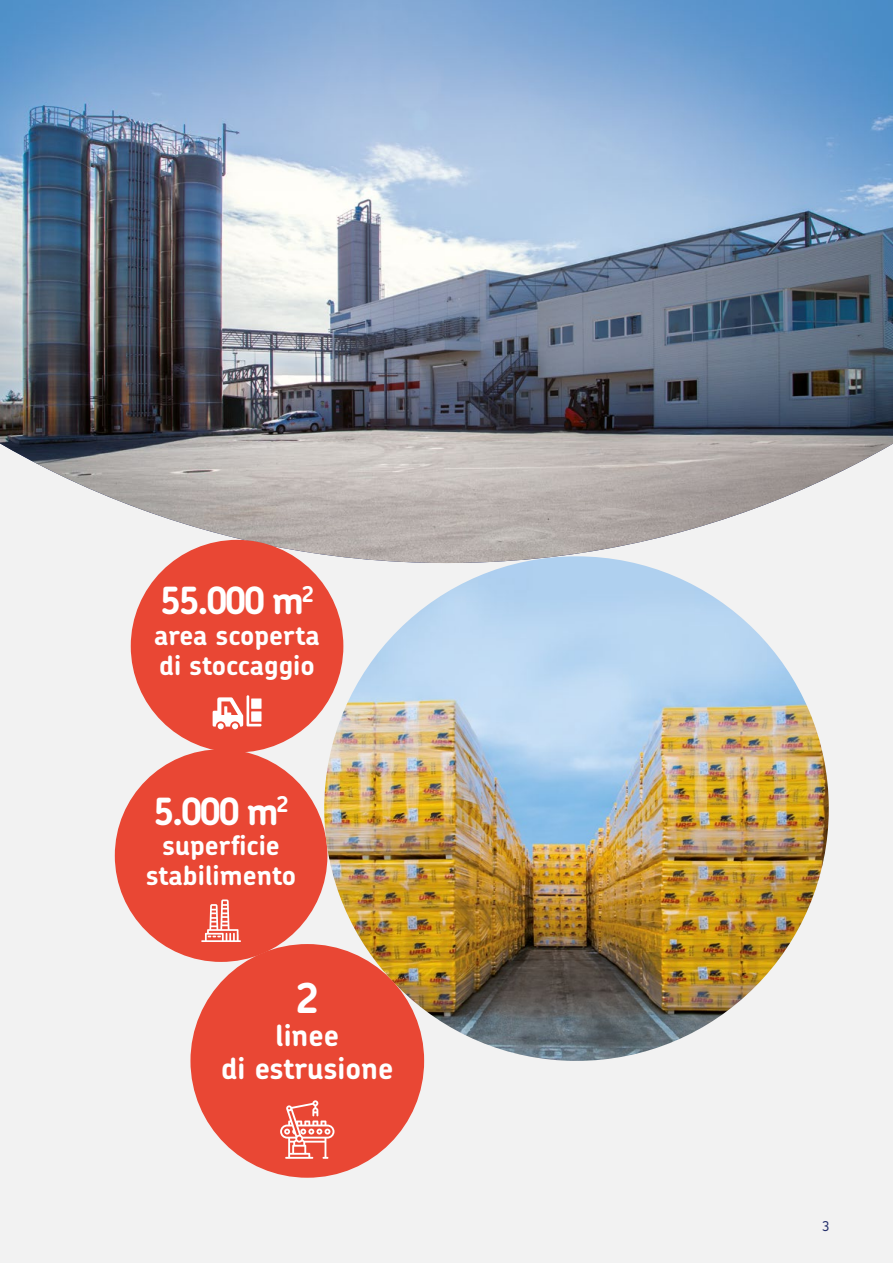
<style>
.page{position:relative;width:893px;height:1263px;background:#f2f2f2}
.page>*{position:absolute;margin:0;border:0;box-sizing:border-box;transform-origin:0 0}
.t1{font:700 41.25px "Chevin Pro";color:#fff}
.t2{font:700 37.5px "Chevin Pro";letter-spacing:-.06em;color:#fff}
.t3{font:700 29.7px/33px "Chevin Pro";color:#fff;text-align:center}
.t4{font:700 27px/30px "Chevin Pro";color:#fff;text-align:center}
.t5{font:500 13.5px "Chevin Std";color:#232e6a}
</style>
<div class="page">
<div style="left:115px;top:749px;width:212px;height:213px;background:#e94734;border-radius:50%"></div>
<svg style="left:201px;top:899px;width:40px;height:43px"></svg>
<img style="left:324px;top:556px;width:505px;height:505px;border-radius:252px">
<img style="left:0;top:0;width:893px;height:563px">
<div style="left:190px;top:944px;width:234px;height:234px;background:#e94734;border-radius:50%"></div>
<svg style="left:280px;top:1100px;width:54px;height:59px"></svg>
<div style="left:131px;top:540px;width:212px;height:212px;background:#e94734;border-radius:50%"></div>
<svg style="left:213px;top:695px;width:48px;height:34px"></svg>
<div style="left:251px;top:711px;width:10px;height:11px;background:#fff"></div>
<div style="left:251px;top:698px;width:10px;height:11px;background:#fff"></div>
<h2 class="t2" style="left:160px;top:576px;width:155px">55.000 m<sup>2</sup></h2>
<p class="t4" style="left:154px;top:620px;width:167px;text-align:left">area scoperta di stoccaggio</p>
<h2 class="t2" style="left:154px;top:786px;width:137px">5.000 m<sup>2</sup></h2>
<p class="t4" style="left:146px;top:830px;width:152px">superficie stabilimento</p>
<h1 class="t1" style="left:296px;top:971px;width:25px">2</h1>
<p class="t3" style="left:221px;top:1019px;width:174px">linee<br>di estrusione</p>
<p class="t5" style="left:822px;top:1217px;width:9px">3</p>
</div>
